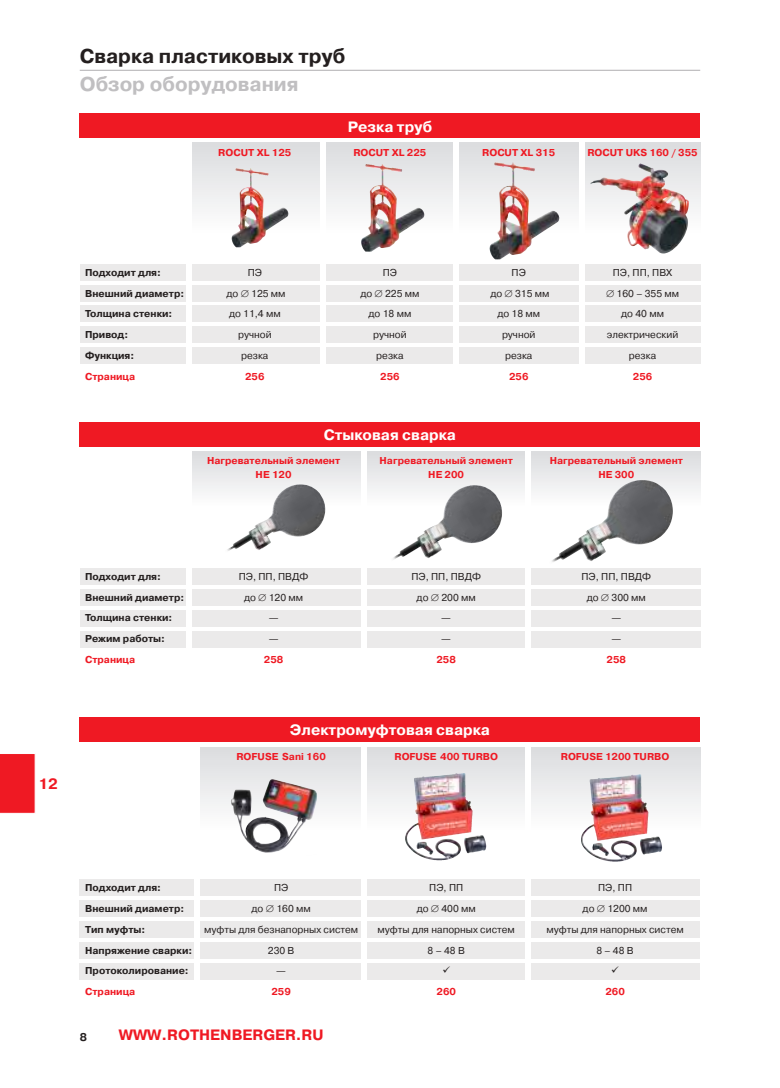
<style>
.page{position:relative;width:780px;height:1088px;background:#fff}
.page>*{position:absolute;margin:0;border:0;box-sizing:border-box;transform-origin:0 0}
.t1{font:700 20px "Pragmatica C";color:#241f1f}
.t2{font:700 20px "Pragmatica C";color:#c0bfc1}
.t3{font:700 15px "Pragmatica C";color:#fff}
.t4{font:700 15px "Pragmatica C";color:#ef1923}
.t5{font:700 11.25px "Pragmatica C";color:#241f1f}
.t6{font:10px "Pragmatica C";color:#241f1f}
.t7{font:700 10px "Pragmatica C";color:#ef1923}
.t8{font:700 10px "Pragmatica C";color:#241f1f}
</style>
<div class="page">
<div style="left:0;top:754px;width:35px;height:60px;background:#ef1923"></div>
<div style="left:188px;top:452px;width:512px;height:54px;background:linear-gradient(to bottom,#dbdcde,#fdfdfd)"></div>
<svg style="left:192px;top:142px;width:508px;height:91px"></svg>
<div style="left:80px;top:569px;width:620px;height:16px;background:#ebeaea"></div>
<div style="left:80px;top:590px;width:620px;height:16px;background:#ebeaea"></div>
<div style="left:80px;top:610px;width:620px;height:17px;background:#ebeaea"></div>
<div style="left:80px;top:631px;width:620px;height:17px;background:#ebeaea"></div>
<div style="left:80px;top:348px;width:620px;height:16px;background:#ebeaea"></div>
<div style="left:80px;top:264px;width:620px;height:16px;background:#ebeaea"></div>
<div style="left:80px;top:285px;width:620px;height:16px;background:#ebeaea"></div>
<div style="left:80px;top:306px;width:620px;height:16px;background:#ebeaea"></div>
<div style="left:80px;top:327px;width:620px;height:16px;background:#ebeaea"></div>
<img style="left:549px;top:480px;width:123px;height:82px">
<img style="left:391px;top:485px;width:111px;height:75px">
<img style="left:225px;top:484px;width:100px;height:67px">
<hr style="left:80px;top:70px;width:620px;height:1px;background:#c0bfc1">
<div style="left:186px;top:140px;width:6px;height:231px;background:#fff"></div>
<div style="left:320px;top:141px;width:6px;height:231px;background:#fff"></div>
<div style="left:453px;top:142px;width:6px;height:225px;background:#fff"></div>
<div style="left:579px;top:142px;width:5px;height:225px;background:#fff"></div>
<img style="left:489px;top:162px;width:70px;height:97px">
<img style="left:361px;top:164px;width:63px;height:88px">
<img style="left:231px;top:168px;width:57px;height:79px">
<img style="left:590px;top:163px;width:60px;height:86px">
<div style="left:80px;top:113px;width:620px;height:25px;background:#ef1923"></div>
<div style="left:80px;top:422px;width:620px;height:24px;background:#ef1923"></div>
<svg style="left:200px;top:747px;width:500px;height:83px"></svg>
<div style="left:80px;top:879px;width:620px;height:16px;background:#ebeaea"></div>
<div style="left:80px;top:900px;width:620px;height:17px;background:#ebeaea"></div>
<div style="left:80px;top:921px;width:620px;height:17px;background:#ebeaea"></div>
<div style="left:80px;top:942px;width:620px;height:16px;background:#ebeaea"></div>
<div style="left:80px;top:963px;width:620px;height:16px;background:#ebeaea"></div>
<img style="left:405px;top:773px;width:57px;height:63px">
<img style="left:581px;top:774px;width:57px;height:69px">
<div style="left:525px;top:448px;width:5px;height:534px;background:#fff"></div>
<div style="left:361px;top:448px;width:6px;height:535px;background:#fff"></div>
<div style="left:186px;top:448px;width:6px;height:242px;background:#fff"></div>
<img style="left:226px;top:777px;width:91px;height:76px">
<div style="left:80px;top:717px;width:620px;height:25px;background:#ef1923"></div>
<div style="left:194px;top:742px;width:6px;height:239px;background:#fff"></div>
<h1 class="t1" style="left:80px;top:45px;width:267px">Сварка пластиковых труб</h1>
<h1 class="t2" style="left:80px;top:73px;width:220px">Обзор оборудования</h1>
<h2 class="t3" style="left:348px;top:118px;width:86px">Резка труб</h2>
<p class="t7" style="left:218px;top:147px;width:75px">ROCUT XL 125</p>
<p class="t7" style="left:353px;top:147px;width:74px">ROCUT XL 225</p>
<p class="t7" style="left:482px;top:147px;width:75px">ROCUT XL 315</p>
<p class="t7" style="left:587px;top:147px;width:112px">ROCUT UKS 160 / 355</p>
<p class="t8" style="left:85px;top:267px;width:77px">Подходит для:</p>
<p class="t6" style="left:248px;top:267px;width:16px">ПЭ</p>
<p class="t6" style="left:383px;top:267px;width:16px">ПЭ</p>
<p class="t6" style="left:511px;top:267px;width:16px">ПЭ</p>
<p class="t6" style="left:612px;top:267px;width:61px">ПЭ, ПП, ПВХ</p>
<p class="t8" style="left:85px;top:287px;width:101px">Внешний диаметр:</p>
<p class="t6" style="left:226px;top:287px;width:61px">до ∅ 125 мм</p>
<p class="t6" style="left:360px;top:287px;width:61px">до ∅ 225 мм</p>
<p class="t6" style="left:490px;top:287px;width:61px">до ∅ 315 мм</p>
<p class="t6" style="left:606px;top:287px;width:74px">∅ 160 – 355 мм</p>
<p class="t8" style="left:85px;top:308px;width:89px">Толщина стенки:</p>
<p class="t6" style="left:229px;top:308px;width:53px">до 11,4 мм</p>
<p class="t6" style="left:368px;top:308px;width:44px">до 18 мм</p>
<p class="t6" style="left:497px;top:308px;width:44px">до 18 мм</p>
<p class="t6" style="left:621px;top:308px;width:44px">до 40 мм</p>
<p class="t8" style="left:85px;top:329px;width:45px">Привод:</p>
<p class="t6" style="left:238px;top:329px;width:35px">ручной</p>
<p class="t6" style="left:373px;top:329px;width:35px">ручной</p>
<p class="t6" style="left:502px;top:329px;width:35px">ручной</p>
<p class="t6" style="left:607px;top:329px;width:73px">электрический</p>
<p class="t8" style="left:85px;top:350px;width:51px">Функция:</p>
<p class="t6" style="left:241px;top:350px;width:29px">резка</p>
<p class="t6" style="left:376px;top:350px;width:29px">резка</p>
<p class="t6" style="left:505px;top:350px;width:29px">резка</p>
<p class="t6" style="left:629px;top:350px;width:29px">резка</p>
<p class="t7" style="left:85px;top:371px;width:52px">Страница</p>
<p class="t7" style="left:245px;top:371px;width:21px">256</p>
<p class="t7" style="left:380px;top:371px;width:21px">256</p>
<p class="t7" style="left:509px;top:371px;width:21px">256</p>
<p class="t7" style="left:632px;top:371px;width:21px">256</p>
<h2 class="t3" style="left:324px;top:426px;width:134px">Стыковая сварка</h2>
<p class="t7" style="left:207px;top:455px;width:135px">Hагревательный элемент</p>
<p class="t7" style="left:379px;top:455px;width:135px">Hагревательный элемент</p>
<p class="t7" style="left:549px;top:455px;width:135px">Hагревательный элемент</p>
<p class="t7" style="left:256px;top:469px;width:37px">HE 120</p>
<p class="t7" style="left:428px;top:469px;width:37px">HE 200</p>
<p class="t7" style="left:598px;top:469px;width:37px">HE 300</p>
<h2 class="t4" style="left:38px;top:776px;width:21px">12</h2>
<p class="t8" style="left:85px;top:571px;width:77px">Подходит для:</p>
<p class="t6" style="left:239px;top:571px;width:71px">ПЭ, ПП, ПВДФ</p>
<p class="t6" style="left:411px;top:571px;width:71px">ПЭ, ПП, ПВДФ</p>
<p class="t6" style="left:581px;top:571px;width:71px">ПЭ, ПП, ПВДФ</p>
<p class="t8" style="left:85px;top:591px;width:101px">Внешний диаметр:</p>
<p class="t6" style="left:244px;top:591px;width:61px">до ∅ 120 мм</p>
<p class="t6" style="left:416px;top:591px;width:61px">до ∅ 200 мм</p>
<p class="t6" style="left:586px;top:591px;width:61px">до ∅ 300 мм</p>
<p class="t8" style="left:85px;top:612px;width:89px">Толщина стенки:</p>
<p class="t6" style="left:269px;top:612px;width:11px">—</p>
<p class="t6" style="left:441px;top:612px;width:11px">—</p>
<p class="t6" style="left:611px;top:612px;width:11px">—</p>
<p class="t8" style="left:85px;top:633px;width:81px">Режим работы:</p>
<p class="t6" style="left:269px;top:633px;width:11px">—</p>
<p class="t6" style="left:441px;top:633px;width:11px">—</p>
<p class="t6" style="left:611px;top:633px;width:11px">—</p>
<p class="t7" style="left:85px;top:654px;width:52px">Страница</p>
<p class="t7" style="left:264px;top:654px;width:21px">258</p>
<p class="t7" style="left:436px;top:654px;width:21px">258</p>
<p class="t7" style="left:606px;top:654px;width:21px">258</p>
<h2 class="t3" style="left:290px;top:722px;width:202px">Электромуфтовая сварка</h2>
<p class="t7" style="left:236px;top:751px;width:91px">ROFUSE Sani 160</p>
<p class="t7" style="left:394px;top:751px;width:105px">ROFUSE 400 TURBO</p>
<p class="t7" style="left:560px;top:751px;width:110px">ROFUSE 1200 TURBO</p>
<p class="t8" style="left:85px;top:882px;width:77px">Подходит для:</p>
<p class="t6" style="left:274px;top:882px;width:16px">ПЭ</p>
<p class="t6" style="left:429px;top:882px;width:35px">ПЭ, ПП</p>
<p class="t6" style="left:598px;top:882px;width:35px">ПЭ, ПП</p>
<p class="t8" style="left:85px;top:903px;width:101px">Внешний диаметр:</p>
<p class="t6" style="left:251px;top:903px;width:61px">до ∅ 160 мм</p>
<p class="t6" style="left:416px;top:903px;width:61px">до ∅ 400 мм</p>
<p class="t6" style="left:582px;top:903px;width:66px">до ∅ 1200 мм</p>
<p class="t8" style="left:85px;top:924px;width:62px">Тип муфты:</p>
<p class="t6" style="left:204px;top:924px;width:155px">муфты для безнапорных систем</p>
<p class="t6" style="left:377px;top:924px;width:139px">муфты для напорных систем</p>
<p class="t6" style="left:546px;top:924px;width:139px">муфты для напорных систем</p>
<p class="t8" style="left:85px;top:944px;width:109px">Напряжение сварки:</p>
<p class="t6" style="left:268px;top:944px;width:28px">230 В</p>
<p class="t6" style="left:427px;top:944px;width:39px">8 – 48 В</p>
<p class="t6" style="left:596px;top:944px;width:39px">8 – 48 В</p>
<p class="t8" style="left:85px;top:965px;width:105px">Протоколирование:</p>
<p class="t6" style="left:276px;top:965px;width:11px">—</p>
<p class="t7" style="left:85px;top:986px;width:52px">Страница</p>
<p class="t7" style="left:271px;top:986px;width:21px">259</p>
<p class="t7" style="left:436px;top:986px;width:21px">260</p>
<p class="t7" style="left:605px;top:986px;width:21px">260</p>
<p class="t5" style="left:80px;top:1030px;width:9px">8</p>
<h2 class="t4" style="left:119px;top:1026px;width:206px">WWW.ROTHENBERGER.RU</h2>
</div>
